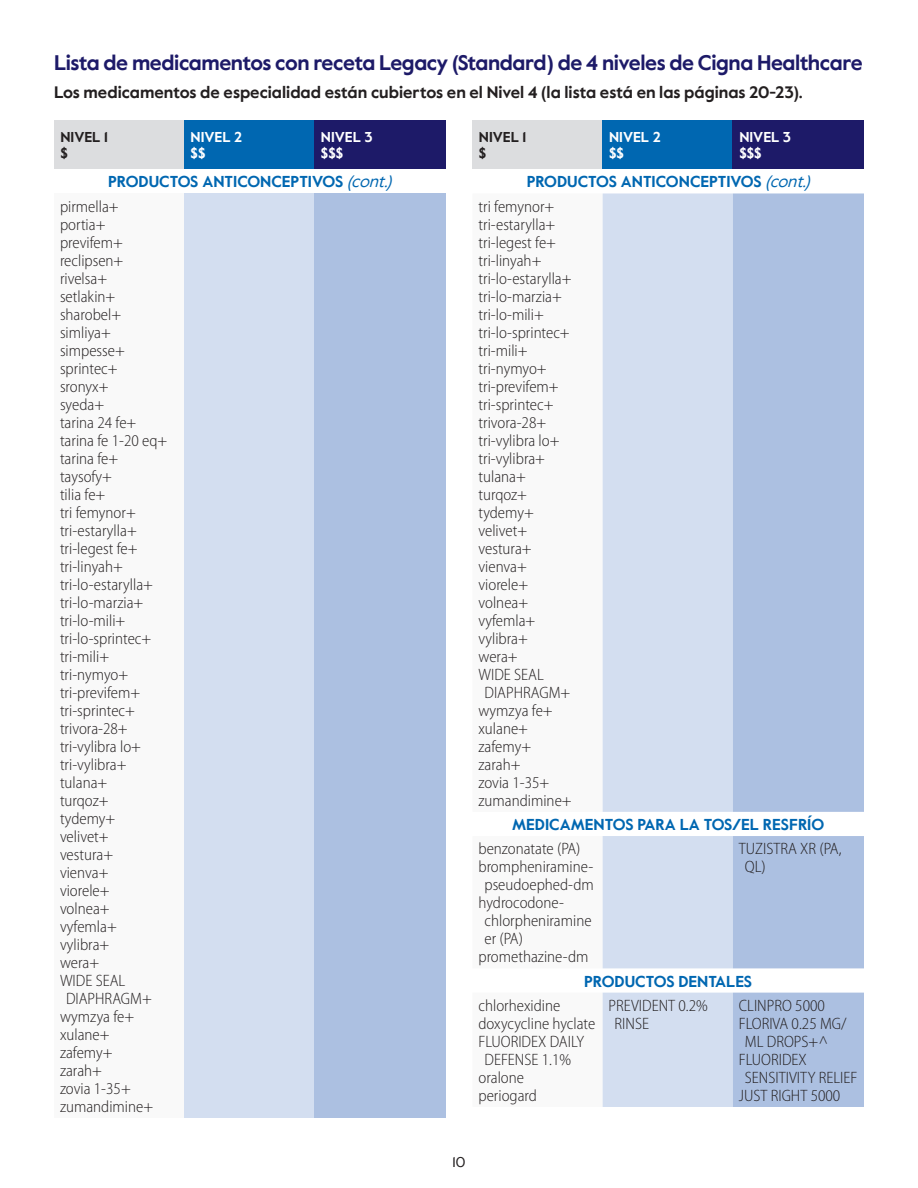
<style>
.page{position:relative;width:918px;height:1188px;background:#fff}
.page>*{position:absolute;margin:0;border:0;box-sizing:border-box;transform-origin:0 0}
.t1{font:700 21px "Value Sans Pro";letter-spacing:-.02em;color:#1d1a68}
.List_Header{font:300 semi-condensed 16.5px/18px "Myriad Pro";color:#231f20}
.t2{font:700 16.5px "Value Sans Pro";color:#231f20}
.Drug_list_categories{font:700 15.75px "Value Sans Pro";color:#0067b1}
.Table_column_header{font:700 14.25px "Value Sans Pro";color:#fff}
.Table_column_header-2{font:700 14.25px "Value Sans Pro";color:#231f20}
.t3{font:14.25px "Value Sans Pro";color:#231f20}
.s1{font-weight:400;font-style:italic;font-size:16.5px}
</style>
<div class="page">
<div style="left:54px;top:120px;width:130px;height:49px;background:#dcdddf"></div>
<div style="left:184px;top:120px;width:130px;height:49px;background:#0067b1"></div>
<div style="left:314px;top:120px;width:132px;height:49px;background:#1d1a68"></div>
<div style="left:54px;top:193px;width:130px;height:925px;background:#f9f9f9"></div>
<div style="left:184px;top:193px;width:130px;height:925px;background:#d3def0"></div>
<div style="left:314px;top:193px;width:132px;height:925px;background:#acc0e1"></div>
<div style="left:472px;top:120px;width:131px;height:49px;background:#dcdddf"></div>
<div style="left:603px;top:120px;width:130px;height:49px;background:#0067b1"></div>
<div style="left:733px;top:120px;width:131px;height:49px;background:#1d1a68"></div>
<svg style="left:602px;top:193px;width:1px;height:914px"></svg>
<div style="left:603px;top:193px;width:130px;height:914px;background:#d3def0"></div>
<div style="left:733px;top:193px;width:131px;height:914px;background:#acc0e1"></div>
<p class="t1" style="left:54px;top:50px;width:810px">Lista de medicamentos con receta Legacy (Standard) de 4 niveles de Cigna Healthcare</p>
<p class="t2" style="left:54px;top:83px;width:750px">Los medicamentos de especialidad están cubiertos en el Nivel 4 (la lista está en las páginas 20-23).</p>
<p class="Table_column_header-2" style="left:60px;top:128px;width:49px">NIVEL 1</p>
<p class="Table_column_header-2" style="left:60px;top:145px;width:9px">$</p>
<p class="Table_column_header" style="left:609px;top:128px;width:53px">NIVEL 2</p>
<p class="Table_column_header" style="left:609px;top:145px;width:16px">$$</p>
<p class="Table_column_header" style="left:191px;top:128px;width:53px">NIVEL 2</p>
<p class="Table_column_header" style="left:191px;top:145px;width:16px">$$</p>
<p class="Table_column_header" style="left:739px;top:128px;width:53px">NIVEL 3</p>
<p class="Table_column_header" style="left:739px;top:145px;width:24px">$$$</p>
<p class="Drug_list_categories" style="left:527px;top:172px;width:290px">PRODUCTOS ANTICONCEPTIVOS <span class="s1">(cont.)</span></p>
<p class="List_Header" style="left:478px;top:198px;width:77px">tri femynor+</p>
<p class="List_Header" style="left:478px;top:216px;width:78px">tri-estarylla+</p>
<p class="List_Header" style="left:478px;top:234px;width:79px">tri-legest fe+</p>
<p class="List_Header" style="left:478px;top:252px;width:65px">tri-linyah+</p>
<p class="List_Header" style="left:478px;top:270px;width:95px">tri-lo-estarylla+</p>
<p class="List_Header" style="left:478px;top:288px;width:85px">tri-lo-marzia+</p>
<p class="List_Header" style="left:478px;top:306px;width:67px">tri-lo-mili+</p>
<p class="List_Header" style="left:478px;top:324px;width:93px">tri-lo-sprintec+</p>
<p class="List_Header" style="left:478px;top:342px;width:51px">tri-mili+</p>
<p class="List_Header" style="left:478px;top:360px;width:70px">tri-nymyo+</p>
<p class="List_Header" style="left:478px;top:378px;width:82px">tri-previfem+</p>
<p class="List_Header" style="left:478px;top:396px;width:77px">tri-sprintec+</p>
<p class="List_Header" style="left:478px;top:414px;width:69px">trivora-28+</p>
<p class="List_Header" style="left:478px;top:432px;width:83px">tri-vylibra lo+</p>
<p class="List_Header" style="left:478px;top:450px;width:68px">tri-vylibra+</p>
<p class="List_Header" style="left:478px;top:468px;width:49px">tulana+</p>
<p class="List_Header" style="left:478px;top:486px;width:50px">turqoz+</p>
<p class="List_Header" style="left:478px;top:504px;width:57px">tydemy+</p>
<p class="List_Header" style="left:478px;top:522px;width:50px">velivet+</p>
<p class="List_Header" style="left:478px;top:540px;width:55px">vestura+</p>
<p class="List_Header" style="left:478px;top:558px;width:50px">vienva+</p>
<p class="List_Header" style="left:478px;top:576px;width:51px">viorele+</p>
<p class="List_Header" style="left:478px;top:594px;width:51px">volnea+</p>
<p class="List_Header" style="left:478px;top:612px;width:58px">vyfemla+</p>
<p class="List_Header" style="left:478px;top:630px;width:51px">vylibra+</p>
<p class="List_Header" style="left:478px;top:648px;width:41px">wera+</p>
<p class="List_Header" style="left:485px;top:666px;width:87px;text-indent:-6px">WIDE SEAL<br>DIAPHRAGM+</p>
<p class="List_Header" style="left:478px;top:702px;width:76px">wymzya fe+</p>
<p class="List_Header" style="left:478px;top:720px;width:51px">xulane+</p>
<p class="List_Header" style="left:478px;top:738px;width:54px">zafemy+</p>
<p class="List_Header" style="left:478px;top:756px;width:44px">zarah+</p>
<p class="List_Header" style="left:478px;top:774px;width:72px">zovia 1-35+</p>
<p class="List_Header" style="left:478px;top:792px;width:95px">zumandimine+</p>
<p class="Drug_list_categories" style="left:512px;top:815px;width:314px">MEDICAMENTOS PARA LA TOS/EL RESFRÍO</p>
<p class="List_Header" style="left:478px;top:840px;width:104px">benzonatate (PA)</p>
<p class="List_Header" style="left:478px;top:858px;width:117px;text-align:center">brompheniramine&shy;pseudoephed-dm</p>
<p class="List_Header" style="left:485px;top:894px;width:109px;text-indent:-6px">hydrocodone&shy;chlorpheniramine er (PA)</p>
<p class="List_Header" style="left:478px;top:948px;width:112px">promethazine-dm</p>
<p class="Table_column_header-2" style="left:479px;top:128px;width:49px">NIVEL 1</p>
<p class="Table_column_header-2" style="left:479px;top:145px;width:9px">$</p>
<p class="Table_column_header" style="left:321px;top:128px;width:53px">NIVEL 3</p>
<p class="Table_column_header" style="left:321px;top:145px;width:24px">$$$</p>
<p class="Drug_list_categories" style="left:108px;top:172px;width:290px">PRODUCTOS ANTICONCEPTIVOS <span class="s1">(cont.)</span></p>
<p class="List_Header" style="left:60px;top:198px;width:60px">pirmella+</p>
<p class="List_Header" style="left:60px;top:216px;width:47px">portia+</p>
<p class="List_Header" style="left:60px;top:234px;width:64px">previfem+</p>
<p class="List_Header" style="left:60px;top:252px;width:65px">reclipsen+</p>
<p class="List_Header" style="left:60px;top:270px;width:49px">rivelsa+</p>
<p class="List_Header" style="left:60px;top:288px;width:57px">setlakin+</p>
<p class="List_Header" style="left:60px;top:306px;width:63px">sharobel+</p>
<p class="List_Header" style="left:60px;top:324px;width:52px">simliya+</p>
<p class="List_Header" style="left:60px;top:342px;width:66px">simpesse+</p>
<p class="List_Header" style="left:60px;top:360px;width:59px">sprintec+</p>
<p class="List_Header" style="left:60px;top:378px;width:50px">sronyx+</p>
<p class="List_Header" style="left:60px;top:396px;width:46px">syeda+</p>
<p class="List_Header" style="left:60px;top:414px;width:78px">tarina 24 fe+</p>
<p class="List_Header" style="left:60px;top:432px;width:109px">tarina fe 1-20 eq+</p>
<p class="List_Header" style="left:60px;top:450px;width:60px">tarina fe+</p>
<p class="List_Header" style="left:60px;top:468px;width:54px">taysofy+</p>
<p class="List_Header" style="left:60px;top:486px;width:47px">tilia fe+</p>
<p class="List_Header" style="left:60px;top:504px;width:77px">tri femynor+</p>
<p class="List_Header" style="left:60px;top:522px;width:78px">tri-estarylla+</p>
<p class="List_Header" style="left:60px;top:540px;width:79px">tri-legest fe+</p>
<p class="List_Header" style="left:60px;top:558px;width:65px">tri-linyah+</p>
<p class="List_Header" style="left:60px;top:576px;width:95px">tri-lo-estarylla+</p>
<p class="List_Header" style="left:60px;top:594px;width:85px">tri-lo-marzia+</p>
<p class="List_Header" style="left:60px;top:612px;width:67px">tri-lo-mili+</p>
<p class="List_Header" style="left:60px;top:630px;width:93px">tri-lo-sprintec+</p>
<p class="List_Header" style="left:60px;top:648px;width:51px">tri-mili+</p>
<p class="List_Header" style="left:60px;top:666px;width:70px">tri-nymyo+</p>
<p class="List_Header" style="left:60px;top:684px;width:82px">tri-previfem+</p>
<p class="List_Header" style="left:60px;top:702px;width:77px">tri-sprintec+</p>
<p class="List_Header" style="left:60px;top:720px;width:69px">trivora-28+</p>
<p class="List_Header" style="left:60px;top:738px;width:83px">tri-vylibra lo+</p>
<p class="List_Header" style="left:60px;top:756px;width:68px">tri-vylibra+</p>
<p class="List_Header" style="left:60px;top:774px;width:49px">tulana+</p>
<p class="List_Header" style="left:60px;top:792px;width:50px">turqoz+</p>
<p class="List_Header" style="left:60px;top:810px;width:57px">tydemy+</p>
<p class="List_Header" style="left:60px;top:828px;width:50px">velivet+</p>
<p class="List_Header" style="left:60px;top:846px;width:55px">vestura+</p>
<p class="List_Header" style="left:60px;top:864px;width:50px">vienva+</p>
<p class="List_Header" style="left:60px;top:882px;width:51px">viorele+</p>
<p class="List_Header" style="left:60px;top:900px;width:51px">volnea+</p>
<p class="List_Header" style="left:60px;top:918px;width:58px">vyfemla+</p>
<p class="List_Header" style="left:60px;top:936px;width:51px">vylibra+</p>
<p class="List_Header" style="left:60px;top:954px;width:41px">wera+</p>
<p class="List_Header" style="left:66px;top:972px;width:87px;text-indent:-6px">WIDE SEAL<br>DIAPHRAGM+</p>
<p class="List_Header" style="left:60px;top:1008px;width:76px">wymzya fe+</p>
<p class="List_Header" style="left:60px;top:1026px;width:51px">xulane+</p>
<p class="List_Header" style="left:60px;top:1044px;width:54px">zafemy+</p>
<p class="List_Header" style="left:60px;top:1062px;width:44px">zarah+</p>
<p class="List_Header" style="left:60px;top:1080px;width:72px">zovia 1-35+</p>
<p class="List_Header" style="left:60px;top:1098px;width:95px">zumandimine+</p>
<p class="List_Header" style="left:745px;top:840px;width:98px;text-indent:-6px">TUZISTRA XR (PA,<br>QL)</p>
<p class="Drug_list_categories" style="left:584px;top:972px;width:169px">PRODUCTOS DENTALES</p>
<p class="List_Header" style="left:478px;top:997px;width:83px">chlorhexidine</p>
<p class="List_Header" style="left:478px;top:1015px;width:118px">doxycycline hyclate</p>
<p class="List_Header" style="left:478px;top:1033px;width:107px;text-align:center">FLUORIDEX DAILY<br>DEFENSE 1.1%</p>
<p class="List_Header" style="left:478px;top:1069px;width:47px">oralone</p>
<p class="List_Header" style="left:478px;top:1087px;width:60px">periogard</p>
<p class="List_Header" style="left:615px;top:997px;width:95px;text-indent:-6px">PREVIDENT 0.2%<br>RINSE</p>
<p class="List_Header" style="left:739px;top:997px;width:88px">CLINPRO 5000</p>
<p class="List_Header" style="left:745px;top:1015px;width:103px;text-indent:-6px">FLORIVA 0.25 MG/<br>ML DROPS+^</p>
<p class="List_Header" style="left:745px;top:1051px;width:114px;text-indent:-6px">FLUORIDEX<br>SENSITIVITY RELIEF</p>
<p class="List_Header" style="left:739px;top:1087px;width:103px">JUST RIGHT 5000</p>
<p class="t3" style="left:453px;top:1153px;width:14px">10</p>
</div>
